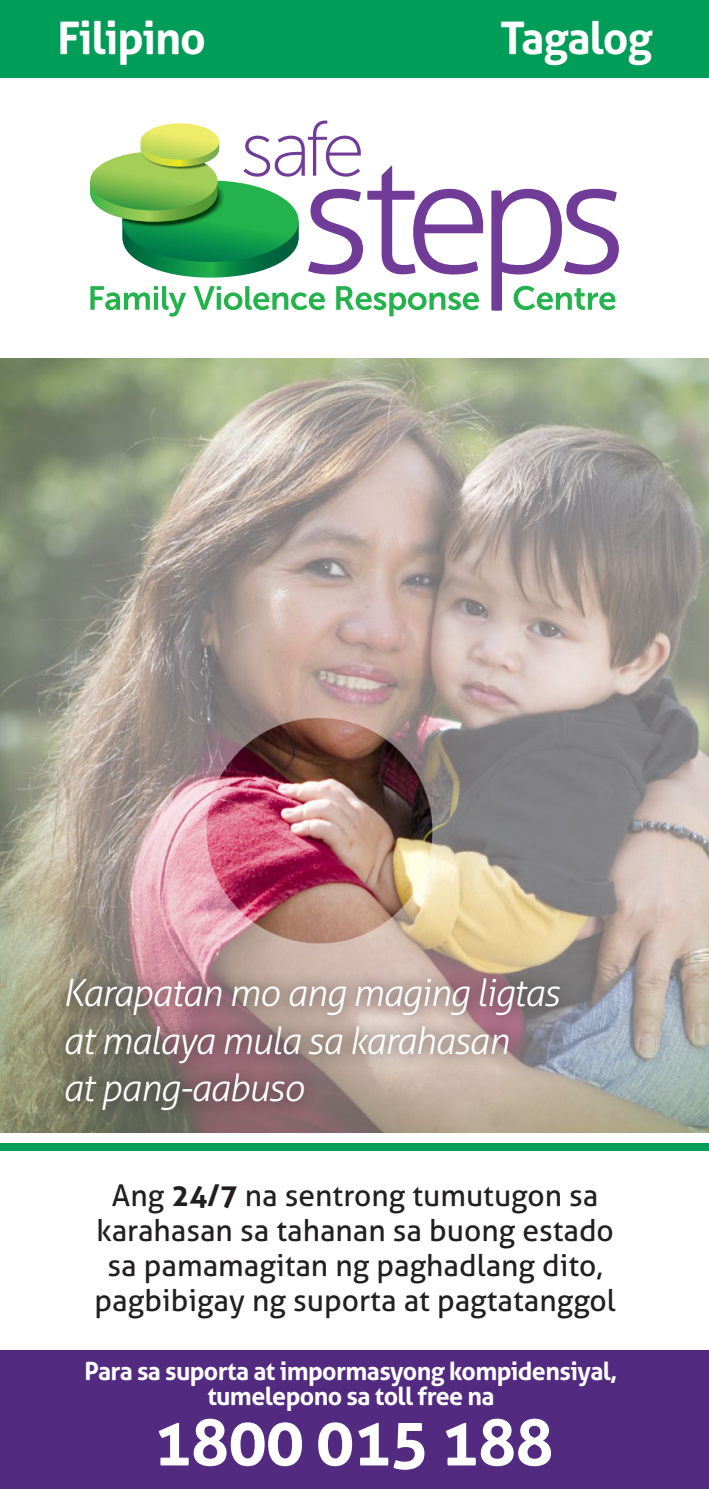
<style>
.page{position:relative;width:709px;height:1489px;background:#fff}
.page>*{position:absolute;margin:0;border:0;box-sizing:border-box;transform-origin:0 0}
.t1{font:700 65px "Aller";letter-spacing:-.025em;color:#fff}
.t2{font:700 45px "Aller";letter-spacing:-.025em;color:#fff}
.t3{font:italic 300 37.5px/47.5px "Aller";letter-spacing:-.03em;color:#fff}
.t4{font:30px/35px "Aller";color:#231f20;text-align:center}
.t5{font:700 25px/25px "Aller";letter-spacing:-.025em;color:#fff;text-align:center}
.s1{font-weight:700}
</style>
<div class="page">
<div style="left:0;top:1350px;width:709px;height:138px;background:#522b81"></div>
<img style="left:0;top:358px;width:709px;height:774px">
<div style="left:0;top:1143px;width:709px;height:7px;background:#009d58"></div>
<svg style="left:90px;top:120px;width:393px;height:158px"></svg>
<svg style="left:90px;top:286px;width:96px;height:31px"></svg>
<svg style="left:193px;top:286px;width:132px;height:24px"></svg>
<svg style="left:336px;top:286px;width:143px;height:30px"></svg>
<svg style="left:491px;top:189px;width:128px;height:122px"></svg>
<div style="left:51px;top:963px;width:524px;height:162px;background:#231f20;opacity:.75"></div>
<div style="left:0;top:0;width:709px;height:78px;background:#009d58"></div>
<h2 class="t2" style="left:57px;top:10px;width:150px">Filipino</h2>
<h2 class="t2" style="left:500px;top:10px;width:154px">Tagalog</h2>
<p class="t3" style="left:63px;top:969px;width:498px">Karapatan mo ang maging ligtas at malaya mula sa karahasan<br>at pang-aabuso</p>
<p class="t4" style="left:94px;top:1177px;width:523px">Ang <span class="s1">24/7</span> na sentrong tumutugon sa karahasan sa tahanan sa buong estado sa pamamagitan ng paghadlang dito, pagbibigay ng suporta at pagtatanggol</p>
<p class="t5" style="left:84px;top:1358px;width:534px">Para sa suporta at impormasyong kompidensiyal, tumelepono sa toll free na</p>
<h1 class="t1" style="left:153px;top:1401px;width:402px">1800 015 188</h1>
</div>
